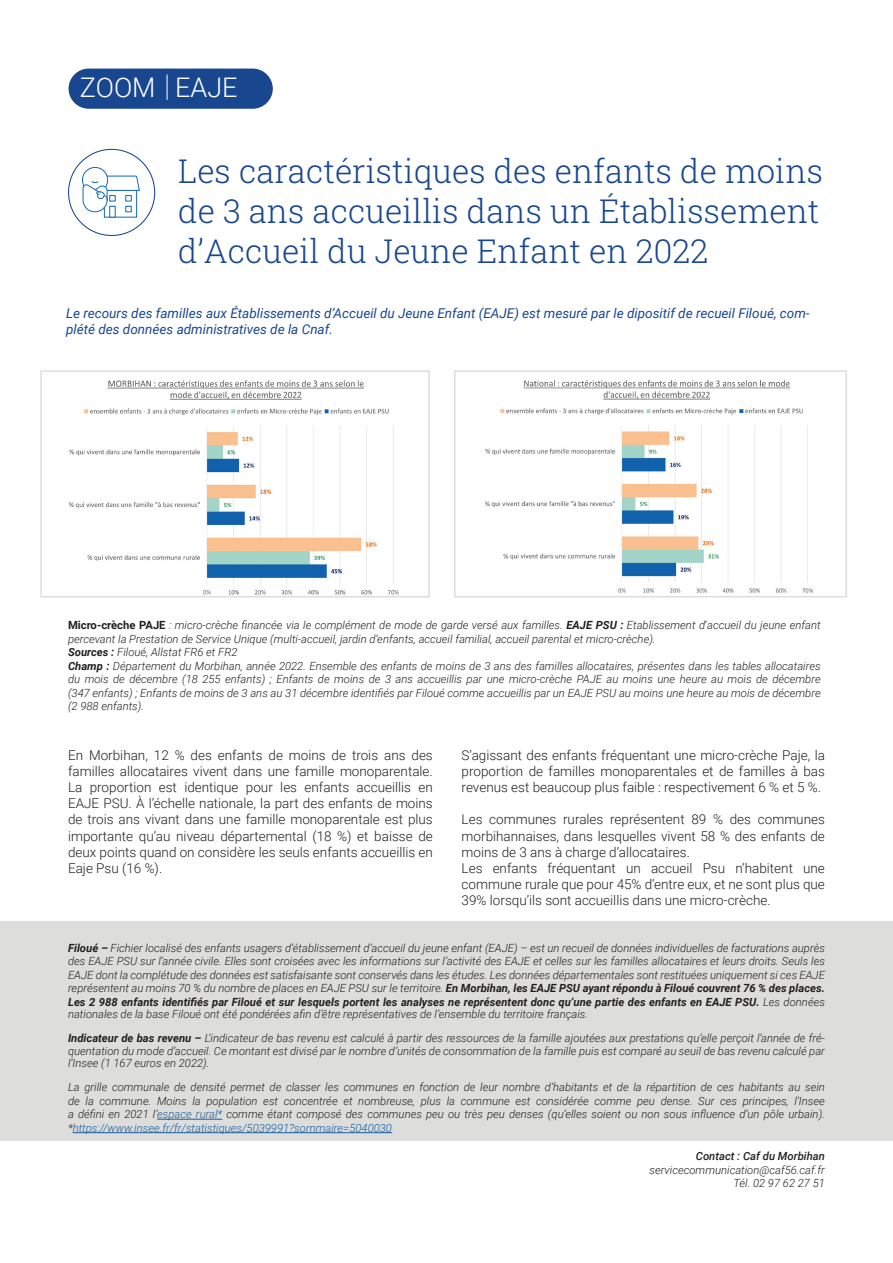
<style>
.page{position:relative;width:893px;height:1263px;background:#fff}
.page>*{position:absolute;margin:0;border:0;box-sizing:border-box;transform-origin:0 0}
.Titre_Picto{font:33px/39.6px "Roboto Slab";color:#184790;text-align:justify}
.ZOOM{font:300 27px "Roboto";color:#fff}
.Texte_courant{font:300 13.5px/16.2px "Roboto";color:#231f20;text-align:justify}
.Titre_tableau{font:italic 13.5px/16.2px "Roboto";color:#184790}
.Texte_notes{font:italic 300 11.25px/13.5px "Roboto";color:#231f20;text-align:justify}
.Texte_courant-2{font:italic 300 11.25px/13.5px "Roboto";color:#231f20}
.Texte_notes-2{font:italic 500 11.25px "Roboto";color:#231f20}
.s1{font-weight:700;font-style:normal}
.s2{font-weight:700}
.s3{font-style:normal}
.s4{color:#175d9e}
</style>
<div class="page">
<div style="left:0;top:921px;width:893px;height:219px;background:#dddddb"></div>
<hr style="left:157px;top:1119px;width:65px;height:1px;background:#175d9e">
<hr style="left:73px;top:1132px;width:319px;height:1px;background:#175d9e">
<svg style="left:82px;top:167px;width:26px;height:26px"></svg>
<div style="left:82px;top:167px;width:26px;height:26px;border:1px solid #1169b4;border-radius:50%"></div>
<svg style="left:82px;top:175px;width:58px;height:40px"></svg>
<div style="left:69px;top:69px;width:204px;height:40px;background:#184790;border-radius:20px"></div>
<svg style="left:167px;top:74px;width:1px;height:26px"></svg>
<img style="left:68px;top:380px;width:331px;height:214px">
<div style="left:40px;top:370px;width:390px;height:227px;border:2px solid #dddddb"></div>
<img style="left:485px;top:380px;width:329px;height:213px">
<div style="left:454px;top:370px;width:393px;height:227px;border:2px solid #dddddb"></div>
<p class="ZOOM" style="left:80px;top:68px;width:77px">ZOOM</p>
<p class="ZOOM" style="left:175px;top:68px;width:64px">EAJE</p>
<p class="Titre_Picto" style="left:178px;top:151px;width:646px">Les caractéristiques des enfants de moins de 3 ans accueillis dans un Établissement d’Accueil du Jeune Enfant en 2022</p>
<p class="Titre_tableau" style="left:66px;top:305px;width:745px">Le recours des familles aux Établissements d’Accueil du Jeune Enfant (EAJE) est mesuré par le dipositif de recueil Filoué, com&shy;plété des données administratives de la Cnaf.</p>
<p class="Texte_courant-2" style="left:68px;top:618px;width:754px"><span class="s1">Micro-crèche PAJE</span> : micro-crèche financée via le complément de mode de garde versé aux familles. <span class="s2">EAJE PSU :</span> Etablissement d<span class="s3">’</span>accueil du jeune enfant percevant la Prestation de Service Unique (multi-accueil, jardin d’enfants, accueil familial, accueil parental et micro-crèche).</p>
<p class="Texte_courant-2" style="left:68px;top:645px;width:171px"><span class="s2">Sources :</span> Filoué, Allstat FR6 et FR2</p>
<p class="Texte_courant-2" style="left:68px;top:659px;width:754px;text-align:justify"><span class="s2">Champ :</span> Département du Morbihan, année 2022. Ensemble des enfants de moins de 3 ans des familles allocataires, présentes dans les tables allocataires du mois de décembre (18 255 enfants) ; Enfants de moins de 3 ans accueillis par une micro-crèche PAJE au moins une heure au mois de décembre (347 enfants) ; Enfants de moins de 3 ans au 31 décembre identifiés par Filoué comme accueillis par un EAJE PSU au moins une heure au mois de décembre (2 988 enfants).</p>
<p class="Texte_courant" style="left:462px;top:746px;width:365px">S’agissant des enfants fréquentant une micro-crèche Paje, la proportion de familles monoparentales et de familles à bas revenus est beaucoup plus faible : respectivement 6 % et 5 %.</p>
<p class="Texte_courant" style="left:462px;top:811px;width:365px">Les communes rurales représentent 89 % des communes morbihannaises, dans lesquelles vivent 58 % des enfants de moins de 3 ans à charge d’allocataires.</p>
<p class="Texte_courant" style="left:462px;top:860px;width:365px">Les enfants fréquentant un accueil Psu n’habitent une commune rurale que pour 45% d’entre eux, et ne sont plus que 39% lorsqu’ils sont accueillis dans une micro-crèche.</p>
<p class="Texte_courant" style="left:68px;top:746px;width:366px">En Morbihan, 12 % des enfants de moins de trois ans des familles allocataires vivent dans une famille monoparentale.<br>La proportion est identique pour les enfants accueillis en EAJE PSU. À l’échelle nationale, la part des enfants de moins de trois ans vivant dans une famille monoparentale est plus importante qu’au niveau départemental (18 %) et baisse de deux points quand on considère les seuls enfants accueillis en Eaje Psu (16 %).</p>
<p class="Texte_notes" style="left:68px;top:941px;width:758px"><span class="s2">Filoué –</span> Fichier localisé des enfants usagers d’établissement d’accueil du jeune enfant (EAJE) – est un recueil de données individuelles de facturations auprès des EAJE PSU sur l’année civile. Elles sont croisées avec les informations sur l’activité des EAJE et celles sur les familles allocataires et leurs droits. Seuls les EAJE dont la complétude des données est satisfaisante sont conservés dans les études. Les données départementales sont restituées uniquement si ces EAJE représentent au moins 70 % du nombre de places en EAJE PSU sur le territoire. <span class="s2">En Morbihan, les EAJE PSU ayant répondu à Filoué couvrent 76 % des places.<br>Les 2 988 enfants identifiés par Filoué et sur lesquels portent les analyses ne représentent donc qu’une partie des enfants en EAJE PSU.</span> Les données</p>
<p class="Texte_notes" style="left:68px;top:1007px;width:522px">nationales de la base Filoué ont été pondérées afin d’être représentatives de l’ensemble du territoire français.</p>
<p class="Texte_notes" style="left:68px;top:1031px;width:758px"><span class="s2">Indicateur de bas revenu –</span> L’indicateur de bas revenu est calculé à partir des ressources de la famille ajoutées aux prestations qu’elle perçoit l’année de fré&shy;quentation du mode d’accueil. Ce montant est divisé par le nombre d’unités de consommation de la famille puis est comparé au seuil de bas revenu calculé par</p>
<p class="Texte_notes" style="left:68px;top:1056px;width:143px">l’Insee (1 167 euros en 2022).</p>
<p class="Texte_notes" style="left:68px;top:1080px;width:758px">La grille communale de densité permet de classer les communes en fonction de leur nombre d’habitants et de la répartition de ces habitants au sein de la commune. Moins la population est concentrée et nombreuse, plus la commune est considérée comme peu dense. Sur ces principes, l’Insee a défini en 2021 l’<span class="s4">espace rural*</span> comme étant composé des communes peu ou très peu denses (qu’elles soient ou non sous influence d’un pôle urbain). *<span class="s4">https://www.insee.fr/fr/statistiques/5039991?sommaire=5040030</span></p>
<p class="Texte_notes-2" style="left:696px;top:1148px;width:131px">Contact : Caf du Morbihan</p>
<p class="Texte_notes" style="left:649px;top:1162px;width:177px">servicecommunication@caf56.caf.fr</p>
<p class="Texte_notes" style="left:733px;top:1176px;width:93px">Tél. 02 97 62 27 51</p>
</div>
